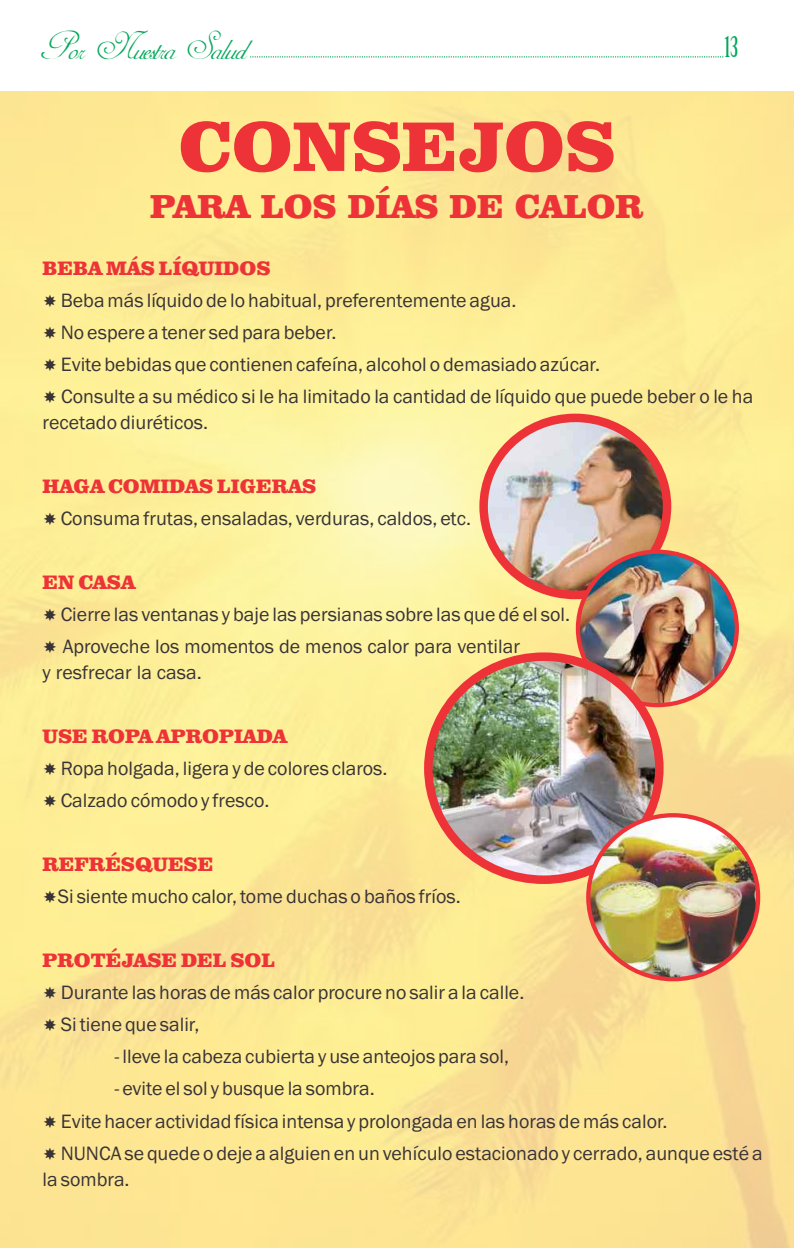
<style>
.page{position:relative;width:794px;height:1248px;background:#fff}
.page>*{position:absolute;margin:0;border:0;box-sizing:border-box;transform-origin:0 0}
.t1{font:900 72px "Clarendon BT";color:#ed3338}
.t2{font:45.6px "Adine Kirnberg Script";letter-spacing:-.04em;color:#00a859}
.t3{font:900 34.2px "Clarendon BT";color:#ed3338}
.t4{font:28px "Birch Std";color:#00a859}
.t5{font:20px/32px "Franklin Gothic";color:#383336}
.t6{font:900 20px "Clarendon BT";color:#ed3338}
</style>
<div class="page">
<svg style="left:250px;top:56px;width:473px;height:1px"></svg>
<div style="left:0;top:92px;width:794px;height:1155px;background:#fff587;opacity:.5"></div>
<img style="left:483px;top:418px;width:184px;height:176px;border-radius:50%">
<div style="left:479px;top:413px;width:192px;height:186px;border:9px solid #ed3338;border-radius:50%"></div>
<img style="left:578px;top:551px;width:159px;height:153px;border-radius:50%">
<div style="left:576px;top:549px;width:163px;height:158px;border:4px solid #ed3338;border-radius:50%"></div>
<img style="left:428px;top:656px;width:231px;height:219px">
<div style="left:424px;top:652px;width:239px;height:231px;border:9px solid #ed3338;border-radius:50%"></div>
<img style="left:588px;top:815px;width:170px;height:164px;border-radius:50%">
<div style="left:586px;top:813px;width:174px;height:168px;border:4px solid #ed3338;border-radius:50%"></div>
<svg style="left:44px;top:294px;width:12px;height:13px"></svg>
<svg style="left:44px;top:326px;width:12px;height:13px"></svg>
<svg style="left:44px;top:358px;width:12px;height:13px"></svg>
<svg style="left:44px;top:390px;width:12px;height:13px"></svg>
<svg style="left:44px;top:512px;width:12px;height:13px"></svg>
<svg style="left:44px;top:608px;width:12px;height:13px"></svg>
<svg style="left:44px;top:640px;width:12px;height:13px"></svg>
<svg style="left:44px;top:762px;width:12px;height:13px"></svg>
<svg style="left:44px;top:794px;width:12px;height:13px"></svg>
<svg style="left:44px;top:890px;width:12px;height:13px"></svg>
<svg style="left:44px;top:986px;width:12px;height:13px"></svg>
<svg style="left:44px;top:1018px;width:12px;height:13px"></svg>
<svg style="left:44px;top:1114px;width:12px;height:13px"></svg>
<svg style="left:44px;top:1146px;width:12px;height:13px"></svg>
<h2 class="t2" style="left:40px;top:30px;width:210px">Por Nuestra Salud</h2>
<h3 class="t4" style="left:725px;top:36px;width:15px">13</h3>
<h1 class="t1" style="left:178px;top:116px;width:438px">CONSEJOS</h1>
<h3 class="t3" style="left:150px;top:192px;width:495px">PARA LOS DÍAS DE CALOR</h3>
<p class="t6" style="left:43px;top:260px;width:229px">BEBA MÁS LÍQUIDOS</p>
<p class="t5" style="left:61px;top:286px;width:694px">Beba más líquido de lo habitual, preferentemente agua.<br>No espere a tener sed para beber.<br>Evite bebidas que contienen cafeína, alcohol o demasiado azúcar.<br>Consulte a su médico si le ha limitado la cantidad de líquido que puede beber o le ha</p>
<p class="t5" style="left:43px;top:408px;width:167px">recetado diuréticos.</p>
<p class="t6" style="left:43px;top:478px;width:275px">HAGA COMIDAS LIGERAS</p>
<p class="t5" style="left:61px;top:504px;width:412px">Consuma frutas, ensaladas, verduras, caldos, etc.</p>
<p class="t6" style="left:43px;top:574px;width:94px">EN CASA</p>
<p class="t5" style="left:61px;top:600px;width:511px">Cierre las ventanas y baje las persianas sobre las que dé el sol.<br>Aproveche los momentos de menos calor para ventilar</p>
<p class="t5" style="left:43px;top:658px;width:161px">y resfrecar la casa.</p>
<p class="t6" style="left:43px;top:728px;width:246px">USE ROPA APROPIADA</p>
<p class="t5" style="left:61px;top:754px;width:328px">Ropa holgada, ligera y de colores claros.<br>Calzado cómodo y fresco.</p>
<p class="t6" style="left:43px;top:856px;width:172px">REFRÉSQUESE</p>
<p class="t5" style="left:58px;top:882px;width:404px">Si siente mucho calor, tome duchas o baños fríos.</p>
<p class="t6" style="left:43px;top:952px;width:234px">PROTÉJASE DEL SOL</p>
<p class="t5" style="left:61px;top:978px;width:465px">Durante las horas de más calor procure no salir a la calle.<br>Si tiene que salir,</p>
<p class="t5" style="left:115px;top:1042px;width:396px">- lleve la cabeza cubierta y use anteojos para sol,</p>
<p class="t5" style="left:61px;top:1074px;width:703px;text-indent:54px">- evite el sol y busque la sombra.<br>Evite hacer actividad física intensa y prolongada en las horas de más calor.<br>NUNCA se quede o deje a alguien en un vehículo estacionado y cerrado, aunque esté a</p>
<p class="t5" style="left:43px;top:1164px;width:89px">la sombra.</p>
</div>
